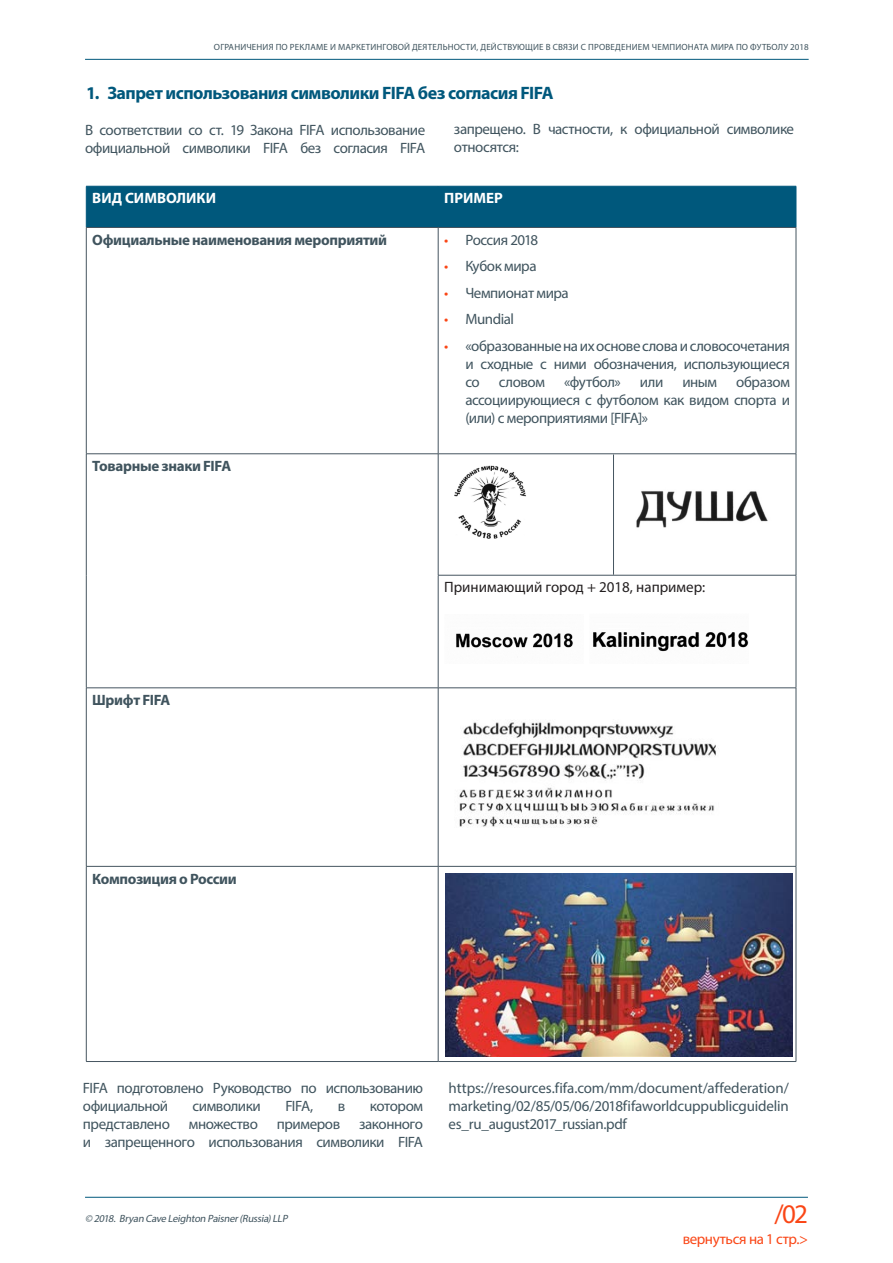
<style>
.page{position:relative;width:893px;height:1263px;background:#fff}
.page>*{position:absolute;margin:0;border:0;box-sizing:border-box;transform-origin:0 0}
.t1{font:27px "Myriad Pro";color:#fa4616}
.t2{font:700 18px "Myriad Pro";letter-spacing:-.03em;color:#00587c}
.t3{font:15px/18px "Myriad Pro";letter-spacing:-.03em;color:#40545e}
.t4{font:700 15px "Myriad Pro";letter-spacing:-.02em;color:#40545e}
.t5{font:15px "Myriad Pro";color:#231f20}
.t6{font:700 15px "Myriad Pro";color:#fff}
.t7{font:15px "Myriad Pro";letter-spacing:-.025em;color:#fa4616}
.t8{font:italic 10.5px "Myriad Pro";color:#40545e}
.t9{font:9px "Myriad Pro";letter-spacing:.02em;color:#3f545e}
.s1{color:#fa4616}
</style>
<div class="page">
<hr style="left:85px;top:1197px;width:723px;height:1px;background:#00587c">
<hr style="left:85px;top:59px;width:724px;height:1px;background:#00587c">
<div style="left:87px;top:187px;width:709px;height:40px;background:#00587c"></div>
<hr style="left:86px;top:186px;width:352px;height:1px;background:#00587c">
<hr style="left:86px;top:186px;width:1px;height:41px;background:#00587c">
<hr style="left:438px;top:186px;width:358px;height:1px;background:#00587c">
<hr style="left:796px;top:186px;width:1px;height:41px;background:#00587c">
<hr style="left:437px;top:186px;width:2px;height:41px;background:#00587c">
<hr style="left:86px;top:227px;width:352px;height:1px;background:#465560">
<hr style="left:86px;top:228px;width:1px;height:226px;background:#465560">
<hr style="left:438px;top:227px;width:358px;height:1px;background:#465560">
<hr style="left:438px;top:228px;width:1px;height:226px;background:#465560">
<hr style="left:796px;top:228px;width:1px;height:226px;background:#465560">
<hr style="left:86px;top:453px;width:352px;height:1px;background:#465560">
<hr style="left:86px;top:454px;width:1px;height:121px;background:#465560">
<hr style="left:438px;top:453px;width:358px;height:1px;background:#465560">
<hr style="left:438px;top:454px;width:1px;height:121px;background:#465560">
<hr style="left:796px;top:454px;width:1px;height:121px;background:#465560">
<hr style="left:86px;top:575px;width:1px;height:113px;background:#465560">
<hr style="left:438px;top:575px;width:358px;height:1px;background:#465560">
<hr style="left:438px;top:575px;width:1px;height:113px;background:#465560">
<hr style="left:796px;top:575px;width:1px;height:113px;background:#465560">
<hr style="left:86px;top:687px;width:352px;height:1px;background:#465560">
<hr style="left:86px;top:688px;width:1px;height:178px;background:#465560">
<hr style="left:438px;top:687px;width:358px;height:1px;background:#465560">
<hr style="left:438px;top:688px;width:1px;height:178px;background:#465560">
<hr style="left:796px;top:688px;width:1px;height:178px;background:#465560">
<hr style="left:86px;top:866px;width:352px;height:1px;background:#465560">
<hr style="left:86px;top:866px;width:1px;height:195px;background:#465560">
<hr style="left:438px;top:866px;width:358px;height:1px;background:#465560">
<hr style="left:438px;top:866px;width:1px;height:195px;background:#465560">
<hr style="left:796px;top:866px;width:1px;height:195px;background:#465560">
<hr style="left:86px;top:1061px;width:352px;height:1px;background:#465560">
<hr style="left:438px;top:1061px;width:358px;height:1px;background:#465560">
<img style="left:454px;top:465px;width:72px;height:74px">
<img style="left:636px;top:491px;width:132px;height:37px">
<img style="left:456px;top:633px;width:117px;height:15px">
<img style="left:593px;top:632px;width:156px;height:20px">
<img style="left:445px;top:873px;width:347px;height:183px">
<img style="left:459px;top:722px;width:260px;height:106px">
<hr style="left:613px;top:454px;width:1px;height:121px;background:#465560">
<p class="t9" style="left:214px;top:41px;width:596px">ОГРАНИЧЕНИЯ ПО РЕКЛАМЕ И МАРКЕТИНГОВОЙ ДЕЯТЕЛЬНОСТИ, ДЕЙСТВУЮЩИЕ В СВЯЗИ С ПРОВЕДЕНИЕМ ЧЕМПИОНАТА МИРА ПО ФУТБОЛУ 2018</p>
<p class="t2" style="left:86px;top:81px;width:469px">1. Запрет использования символики FIFA без согласия FIFA</p>
<p class="t3" style="left:85px;top:121px;width:342px">В соответствии со ст. 19 Закона FIFA использование официальной символики FIFA без согласия FIFA</p>
<p class="t3" style="left:454px;top:120px;width:342px">запрещено. В частности, к официальной символике относятся:</p>
<p class="t6" style="left:92px;top:189px;width:125px">ВИД СИМВОЛИКИ</p>
<p class="t6" style="left:444px;top:189px;width:60px">ПРИМЕР</p>
<p class="t4" style="left:92px;top:230px;width:296px">Официальные наименования мероприятий</p>
<p class="t3" style="left:444px;top:230px;width:96px"><span class="s1">•</span> Россия 2018</p>
<p class="t3" style="left:444px;top:257px;width:94px"><span class="s1">•</span> Кубок мира</p>
<p class="t3" style="left:444px;top:283px;width:126px"><span class="s1">•</span> Чемпионат мира</p>
<p class="t3" style="left:444px;top:310px;width:71px"><span class="s1">•</span> Mundial</p>
<p class="t3" style="left:465px;top:336px;width:326px;text-align:justify;text-indent:-21px"><span class="s1">•</span> «образованные на их основе слова и словосочетания и сходные с ними обозначения, использующиеся со</p>
<p class="t3" style="left:465px;top:372px;width:326px;text-align:justify;text-indent:271px">образом ассоциирующиеся с футболом как видом спорта и (или) с мероприятиями [FIFA]»</p>
<p class="t3" style="left:499px;top:372px;width:48px">словом</p>
<p class="t3" style="left:564px;top:372px;width:58px">«футбол»</p>
<p class="t3" style="left:640px;top:372px;width:25px">или</p>
<p class="t3" style="left:682px;top:372px;width:36px">иным</p>
<p class="t4" style="left:92px;top:456px;width:141px">Товарные знаки FIFA</p>
<p class="t4" style="left:92px;top:690px;width:80px">Шрифт FIFA</p>
<p class="t4" style="left:92px;top:869px;width:146px">Композиция о России</p>
<p class="t5" style="left:444px;top:578px;width:263px">Принимающий город + 2018, например:</p>
<p class="t3" style="left:83px;top:1079px;width:342px">FIFA подготовлено Руководство по использованию официальной</p>
<p class="t3" style="left:193px;top:1097px;width:70px">символики</p>
<p class="t3" style="left:285px;top:1097px;width:29px">FIFA,</p>
<p class="t3" style="left:338px;top:1097px;width:9px">в</p>
<p class="t3" style="left:370px;top:1097px;width:55px">котором</p>
<p class="t3" style="left:83px;top:1115px;width:89px">представлено</p>
<p class="t3" style="left:189px;top:1115px;width:71px">множество</p>
<p class="t3" style="left:277px;top:1115px;width:65px">примеров</p>
<p class="t3" style="left:83px;top:1115px;width:342px;text-align:right">законного<br>и запрещенного использования символики FIFA</p>
<p class="t3" style="left:449px;top:1079px;width:342px;text-align:justify">https://resources.fifa.com/mm/document/affederation/ marketing/02/85/05/06/2018fifaworldcuppublicguidelin es_ru_august2017_russian.pdf</p>
<p class="t8" style="left:85px;top:1212px;width:206px">© 2018. Bryan Cave Leighton Paisner(Russia)LLP</p>
<h1 class="t1" style="left:774px;top:1197px;width:35px">/02</h1>
<p class="t7" style="left:683px;top:1229px;width:127px">вернуться на 1 стр.&gt;</p>
</div>
